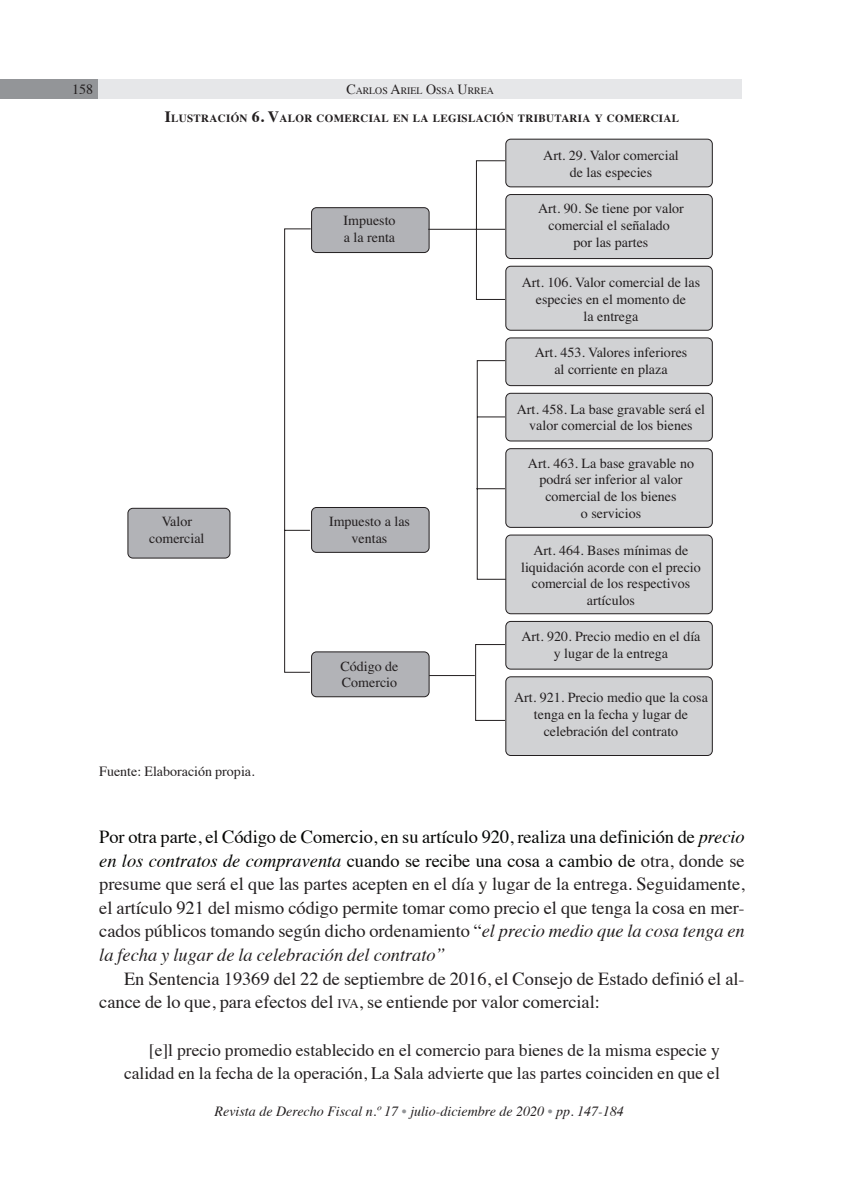
<style>
.page{position:relative;width:844px;height:1191px;background:#fff}
.page>*{position:absolute;margin:0;border:0;box-sizing:border-box;transform-origin:0 0}
.t1{font:18.38px/23.6px "Times";letter-spacing:-.005em;color:#231f20;text-align:justify}
.t2{font:17.5px/23.6px "Times";letter-spacing:-.005em;color:#231f20;text-align:right}
.t3{font:14px/16.8px "Times";color:#231f20;text-align:center}
.t4{font:italic 14px "Times";color:#231f20}
.t5{font:700 11.03px "Times";letter-spacing:.03em;color:#231f20}
.t6{font:9.8px "Times";color:#231f20}
.s1{font-size:14px}
.s2{font-size:15.75px}
.s3{color:#040503}
.s4{font-style:italic;color:#040503}
.s5{font-style:italic}
.s6{font-size:12.78px}
.s7{font-style:normal;color:#939598}
</style>
<div class="page">
<div style="left:0;top:79px;width:98px;height:20px;background:#939598"></div>
<div style="left:98px;top:79px;width:643px;height:20px;background:#e6e7e9"></div>
<div style="left:128px;top:508px;width:102px;height:50px;background:#b2b3b7;border-radius:5px"></div>
<div style="left:128px;top:508px;width:102px;height:50px;border:1px solid #231f20;border-radius:5px"></div>
<div style="left:505px;top:139px;width:207px;height:48px;background:#d1d2d4;border-radius:5px"></div>
<div style="left:505px;top:139px;width:207px;height:48px;border:1px solid #231f20;border-radius:5px"></div>
<div style="left:505px;top:677px;width:207px;height:78px;background:#d1d2d4;border-radius:5px"></div>
<div style="left:505px;top:676px;width:207px;height:79px;border:1px solid #231f20;border-radius:5px"></div>
<svg style="left:284px;top:160px;width:428px;height:561px"></svg>
<p class="t3" style="left:72px;top:80px;width:22px">158</p>
<p class="t6" style="left:346px;top:82px;width:149px"><span class="s1">C</span>ARLOS <span class="s1">A</span>RIEL <span class="s1">O</span>SSA <span class="s1">U</span>RREA</p>
<p class="t5" style="left:165px;top:108px;width:516px"><span class="s2">I</span>LUSTRACIÓN <span class="s2">6. V</span>ALOR COMERCIAL EN LA LEGISLACIÓN TRIBUTARIA Y COMERCIAL</p>
<p class="t3" style="left:149px;top:512px;width:57px">Valor comercial</p>
<p class="t3" style="left:343px;top:211px;width:54px;text-align:left">Impuesto a la renta</p>
<p class="t3" style="left:329px;top:512px;width:82px">Impuesto a las ventas</p>
<p class="t3" style="left:340px;top:656px;width:59px;text-align:left">Código de<br>Comercio</p>
<p class="t3" style="left:543px;top:146px;width:137px">Art. 29. Valor comercial de las especies</p>
<p class="t3" style="left:538px;top:199px;width:147px">Art. 90. Se tiene por valor comercial el señalado<br>por las partes</p>
<p class="t3" style="left:521px;top:273px;width:180px">Art. 106. Valor comercial de las especies en el momento de<br>la entrega</p>
<p class="t3" style="left:534px;top:343px;width:154px">Art. 453. Valores inferiores al corriente en plaza</p>
<p class="t3" style="left:516px;top:399px;width:190px">Art. 458. La base gravable será el valor comercial de los bienes</p>
<p class="t3" style="left:527px;top:453px;width:168px">Art. 463. La base gravable no podrá ser inferior al valor comercial de los bienes<br>o servicios</p>
<p class="t3" style="left:521px;top:540px;width:181px">Art. 464. Bases mínimas de liquidación acorde con el precio comercial de los respectivos artículos</p>
<p class="t3" style="left:521px;top:627px;width:180px">Art. 920. Precio medio en el día y lugar de la entrega</p>
<p class="t3" style="left:514px;top:688px;width:195px">Art. 921. Precio medio que la cosa tenga en la fecha y lugar de celebración del contrato</p>
<p class="t3" style="left:99px;top:761px;width:157px">Fuente: Elaboración propia.</p>
<p class="t1" style="left:99px;top:823px;width:646px"><span class="s3">Por otra parte, el Código de Comercio, en su artículo 920, realiza una definición de</span> <span class="s4">precio en los contratos de compraventa</span> <span class="s3">cuando se recibe una cosa a cambio de</span> otra, donde se presume que será el que las partes acepten en el día y lugar de la entrega. Seguidamente, el artículo 921 del mismo código permite tomar como precio el que tenga la cosa en mer&shy;cados públicos tomando según dicho ordenamiento “<span class="s5">el precio medio que la cosa tenga en la fecha y lugar de la celebración del contrato”</span></p>
<h1 class="t1" style="left:99px;top:965px;width:646px;text-indent:25px">En Sentencia 19369 del 22 de septiembre de 2016, el Consejo de Estado definió el al&shy;cance de lo que, para efectos del <span class="s6">IVA</span>, se entiende por valor comercial:</h1>
<p class="t2" style="left:124px;top:1036px;width:597px">[e]l precio promedio establecido en el comercio para bienes de la misma especie y calidad en la fecha de la operación, La Sala advierte que las partes coinciden en que el</p>
<p class="t4" style="left:214px;top:1099px;width:410px">Revista de Derecho Fiscal n.º 17 <span class="s7">•</span> julio-diciembre de 2020 <span class="s7">•</span> pp. 147-184</p>
</div>
